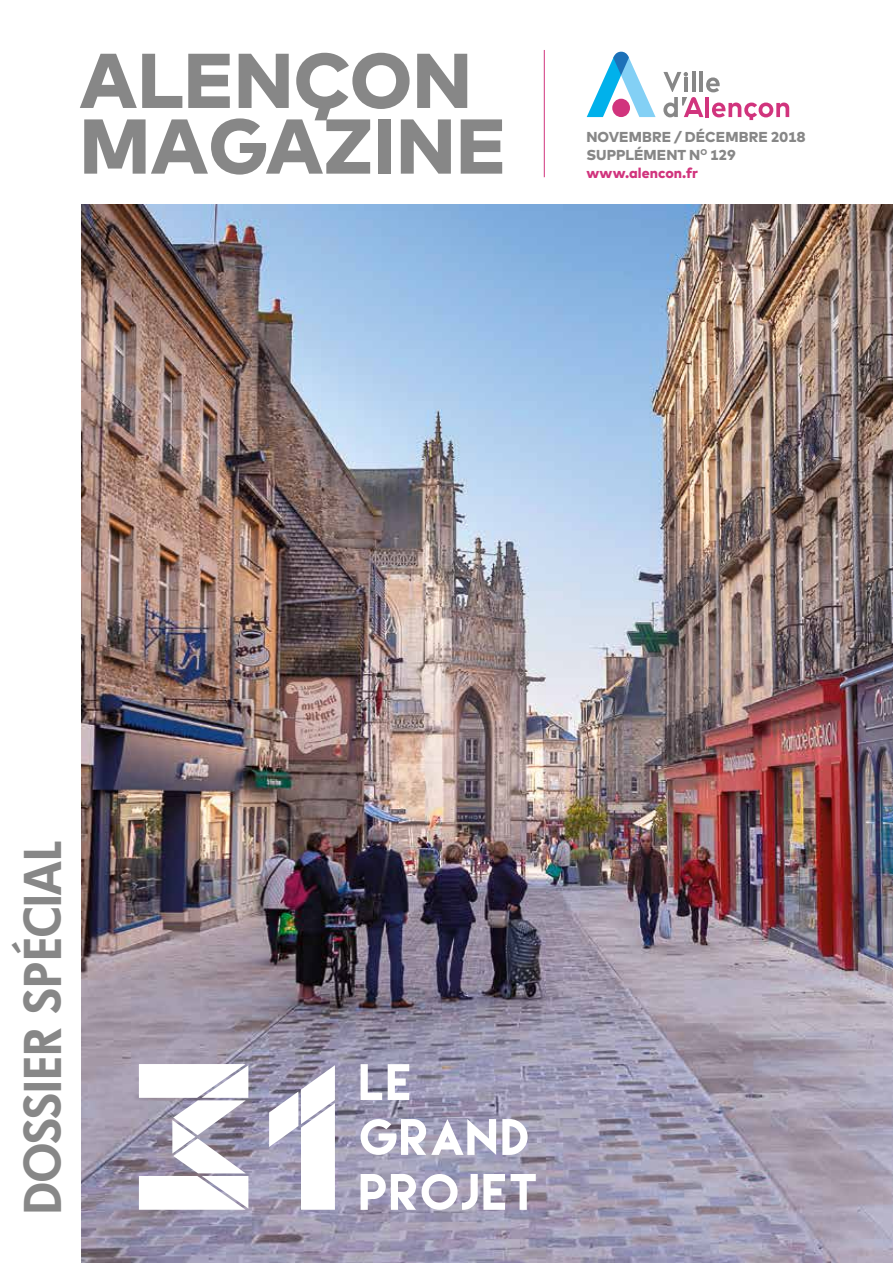
<style>
.page{position:relative;width:893px;height:1263px;background:#fff}
.page>*{position:absolute;margin:0;border:0;box-sizing:border-box;transform-origin:0 0}
.t1{font:800 77.4px/65.7px "Mark";color:#878787}
.t2{font:800 49.5px "Futura";color:#878787}
.t3{font:800 14.4px/18px "Mark";color:#878787}
.s1{color:#d1347d}
</style>
<div class="page">
<svg style="left:587px;top:51px;width:69px;height:66px"></svg>
<div style="left:612px;top:99px;width:18px;height:18px;background:#d1347d;border-radius:50%"></div>
<svg style="left:663px;top:72px;width:126px;height:48px"></svg>
<hr style="left:544px;top:50px;width:1px;height:127px;background:#d1347d">
<img style="left:81px;top:204px;width:812px;height:1059px">
<svg style="left:269px;top:1065px;width:66px;height:145px"></svg>
<svg style="left:139px;top:1064px;width:109px;height:146px"></svg>
<svg style="left:361px;top:1064px;width:21px;height:36px"></svg>
<svg style="left:388px;top:1064px;width:21px;height:36px"></svg>
<svg style="left:361px;top:1119px;width:135px;height:36px"></svg>
<svg style="left:502px;top:1119px;width:26px;height:36px"></svg>
<svg style="left:361px;top:1174px;width:55px;height:36px"></svg>
<svg style="left:422px;top:1174px;width:83px;height:36px"></svg>
<svg style="left:511px;top:1174px;width:25px;height:36px"></svg>
<h1 class="t1" style="left:79px;top:48px;width:428px">ALENÇON<br>MAGAZINE</h1>
<p class="t3" style="left:586px;top:128px;width:220px">NOVEMBRE / DÉCEMBRE 2018<br>SUPPLÉMENT N<sup>O</sup> 129 <span class="s1">www.alencon.fr</span></p>
<h2 class="t2" style="left:9px;top:1214px;width:374px;rotate:-90deg">DOSSIER SPÉCIAL</h2>
</div>
